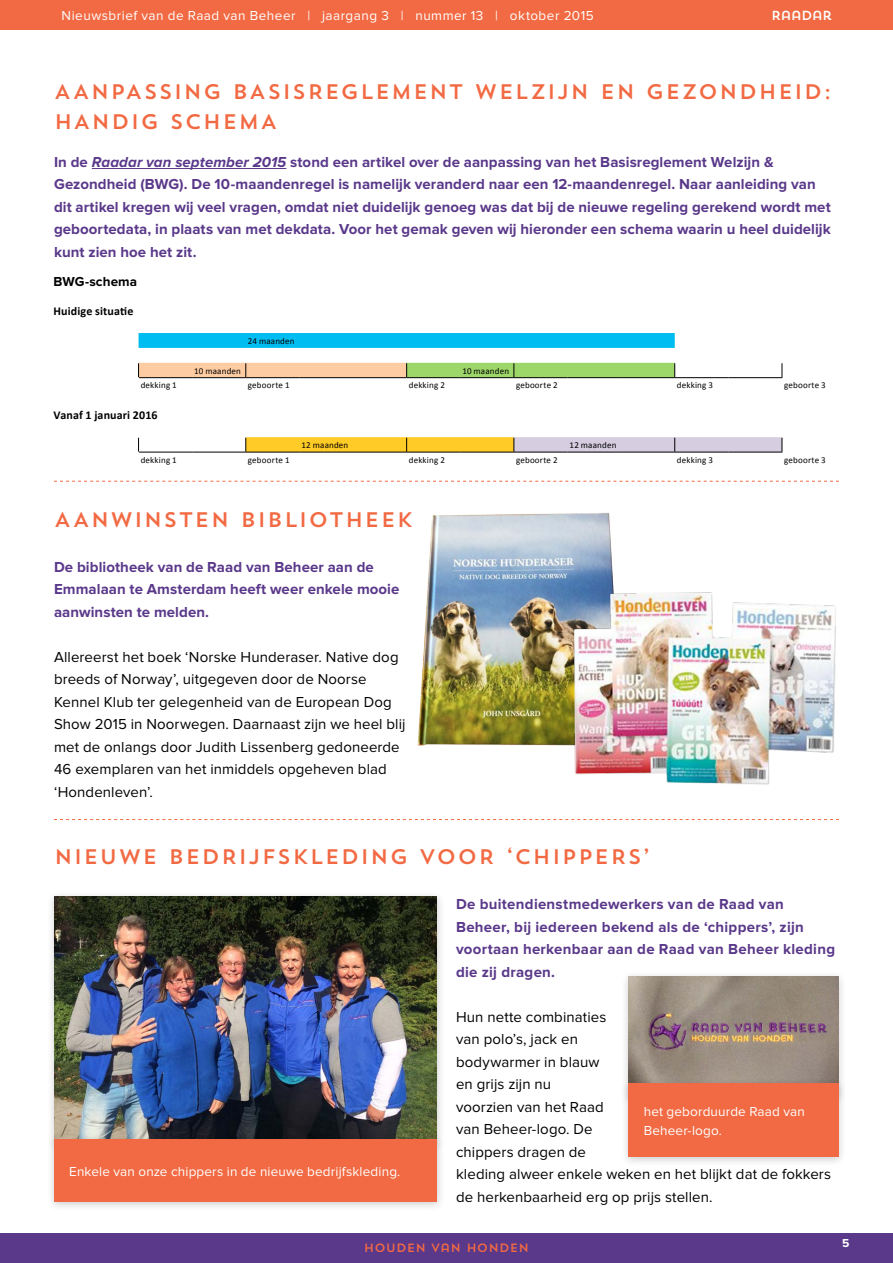
<style>
.page{position:relative;width:893px;height:1263px;background:#fff}
.page>*{position:absolute;margin:0;border:0;box-sizing:border-box;transform-origin:0 0}
.t1{font:21px/30px "Trend Sans One";letter-spacing:.045em;color:#f26a43}
.t2{font:700 15px/22.5px "Proxima Nova";letter-spacing:.005em;color:#5a388a}
.t3{font:15px/22.5px "Proxima Nova";letter-spacing:.005em;color:#000}
.t4{font:13.5px/18.8px "Proxima Nova";letter-spacing:.015em;color:#fff}
.t5{font:13.5px "Proxima Nova";letter-spacing:.035em;color:#fff}
.t6{font:700 13.5px "Proxima Nova";letter-spacing:.01em;color:#000}
.t7{font:13.05px "Trend Sans One";letter-spacing:-.07em;color:#fff}
.t8{font:700 12px "Calibri";letter-spacing:.01em;color:#000}
.t9{font:12px "Trend Sans One";color:#f26a43}
.t10{font:700 12px "Proxima Nova";color:#fff}
.t11{font:9px "Calibri";letter-spacing:.02em;color:#000}
.s1{font-style:italic}
</style>
<div class="page">
<div style="left:0;top:1233px;width:893px;height:30px;background:#5a388a"></div>
<div style="left:0;top:0;width:893px;height:30px;background:#f26a43"></div>
<svg style="left:54px;top:481px;width:785px;height:1px"></svg>
<svg style="left:54px;top:819px;width:785px;height:1px"></svg>
<hr style="left:92px;top:168px;width:194px;height:1px;background:#5a388a">
<img style="left:417px;top:512px;width:197px;height:234px">
<img style="left:562px;top:585px;width:274px;height:200px">
<div style="left:620px;top:970px;width:227px;height:137px;background:#000;opacity:.2"></div>
<img style="left:629px;top:977px;width:210px;height:100px">
<div style="left:46px;top:890px;width:399px;height:264px;background:#000;opacity:.2"></div>
<img style="left:54px;top:896px;width:383px;height:237px">
<div style="left:46px;top:1133px;width:399px;height:79px;background:#000;opacity:.2"></div>
<div style="left:54px;top:1140px;width:383px;height:62px;background:#f26a43"></div>
<div style="left:620px;top:1077px;width:227px;height:90px;background:#000;opacity:.2"></div>
<div style="left:629px;top:1083px;width:210px;height:74px;background:#f26a43"></div>
<div style="left:139px;top:333px;width:536px;height:15px;background:#00bdf1"></div>
<svg style="left:138px;top:363px;width:537px;height:15px;background:#cbcf84"></svg>
<hr style="left:139px;top:377px;width:53px;height:1px;background:#000">
<hr style="left:192px;top:377px;width:54px;height:1px;background:#000">
<hr style="left:246px;top:377px;width:53px;height:1px;background:#000">
<hr style="left:299px;top:377px;width:54px;height:1px;background:#000">
<hr style="left:353px;top:377px;width:54px;height:1px;background:#000">
<hr style="left:407px;top:377px;width:53px;height:1px;background:#000">
<hr style="left:460px;top:377px;width:54px;height:1px;background:#000">
<hr style="left:514px;top:377px;width:53px;height:1px;background:#000">
<hr style="left:567px;top:377px;width:54px;height:1px;background:#000">
<hr style="left:621px;top:377px;width:54px;height:1px;background:#000">
<hr style="left:675px;top:377px;width:53px;height:1px;background:#000">
<hr style="left:728px;top:377px;width:54px;height:1px;background:#000">
<svg style="left:782px;top:363px;width:1px;height:14px"></svg>
<svg style="left:138px;top:438px;width:1px;height:14px"></svg>
<hr style="left:139px;top:452px;width:53px;height:1px;background:#000">
<hr style="left:192px;top:452px;width:54px;height:1px;background:#000">
<hr style="left:246px;top:452px;width:53px;height:1px;background:#000">
<hr style="left:299px;top:452px;width:54px;height:1px;background:#000">
<hr style="left:353px;top:452px;width:54px;height:1px;background:#000">
<hr style="left:407px;top:452px;width:53px;height:1px;background:#000">
<hr style="left:460px;top:452px;width:54px;height:1px;background:#000">
<hr style="left:514px;top:452px;width:53px;height:1px;background:#000">
<hr style="left:567px;top:452px;width:54px;height:1px;background:#000">
<hr style="left:621px;top:452px;width:54px;height:1px;background:#000">
<hr style="left:675px;top:452px;width:53px;height:1px;background:#000">
<hr style="left:728px;top:452px;width:54px;height:1px;background:#000">
<svg style="left:245px;top:437px;width:538px;height:15px;background:#e2c580"></svg>
<p class="t5" style="left:62px;top:9px;width:534px">Nieuwsbrief van de Raad van Beheer | jaargang 3 | nummer 13 | oktober 2015</p>
<p class="t7" style="left:771px;top:7px;width:63px">RAADAR</p>
<h1 class="t1" style="left:54px;top:76px;width:779px">AANPASSING BASISREGLEMENT WELZIJN EN GEZONDHEID:<br>HANDIG SCHEMA</h1>
<p class="t2" style="left:54px;top:151px;width:778px">In de <span class="s1">Raadar van september 2015</span> stond een artikel over de aanpassing van het Basisreglement Welzijn &amp; Gezondheid (BWG). De 10-maandenregel is namelijk veranderd naar een 12-maandenregel. Naar aanleiding van dit artikel kregen wij veel vragen, omdat niet duidelijk genoeg was dat bij de nieuwe regeling gerekend wordt met geboortedata, in plaats van met dekdata. Voor het gemak geven wij hieronder een schema waarin u heel duidelijk kunt zien hoe het zit.</p>
<p class="t6" style="left:53px;top:276px;width:85px">BWG-schema</p>
<p class="t8" style="left:53px;top:304px;width:82px">Huidige situatie</p>
<p class="t11" style="left:248px;top:335px;width:48px">24 maanden</p>
<p class="t11" style="left:194px;top:365px;width:48px">10 maanden</p>
<p class="t11" style="left:462px;top:365px;width:48px">10 maanden</p>
<p class="t11" style="left:141px;top:380px;width:38px">dekking 1</p>
<p class="t11" style="left:248px;top:380px;width:43px">geboorte 1</p>
<p class="t11" style="left:409px;top:380px;width:38px">dekking 2</p>
<p class="t11" style="left:516px;top:380px;width:43px">geboorte 2</p>
<p class="t11" style="left:677px;top:380px;width:38px">dekking 3</p>
<p class="t11" style="left:784px;top:380px;width:43px">geboorte 3</p>
<p class="t8" style="left:53px;top:408px;width:106px">Vanaf 1 januari 2016</p>
<p class="t11" style="left:302px;top:439px;width:48px">12 maanden</p>
<p class="t11" style="left:570px;top:439px;width:48px">12 maanden</p>
<p class="t11" style="left:141px;top:454px;width:38px">dekking 1</p>
<p class="t11" style="left:248px;top:454px;width:43px">geboorte 1</p>
<p class="t11" style="left:409px;top:454px;width:38px">dekking 2</p>
<p class="t11" style="left:516px;top:454px;width:43px">geboorte 2</p>
<p class="t11" style="left:677px;top:454px;width:38px">dekking 3</p>
<p class="t11" style="left:784px;top:454px;width:43px">geboorte 3</p>
<h1 class="t1" style="left:54px;top:504px;width:361px">AANWINSTEN BIBLIOTHEEK</h1>
<p class="t2" style="left:54px;top:556px;width:347px">De bibliotheek van de Raad van Beheer aan de<br>Emmalaan te Amsterdam heeft weer enkele mooie aanwinsten te melden.</p>
<p class="t3" style="left:54px;top:646px;width:353px">Allereerst het boek ‘Norske Hunderaser. Native dog breeds of Norway’, uitgegeven door de Noorse Kennel Klub ter gelegenheid van de European Dog Show 2015 in Noorwegen. Daarnaast zijn we heel blij met de onlangs door Judith Lissenberg gedoneerde 46 exemplaren van het inmiddels opgeheven blad ‘Hondenleven’.</p>
<h1 class="t1" style="left:54px;top:841px;width:598px">NIEUWE BEDRIJFSKLEDING VOOR ‘CHIPPERS’</h1>
<p class="t2" style="left:456px;top:893px;width:381px">De buitendienstmedewerkers van de Raad van Beheer, bij iedereen bekend als de ‘chippers’, zijn voortaan herkenbaar aan de Raad van Beheer kleding die zij dragen.</p>
<p class="t3" style="left:456px;top:1006px;width:377px">Hun nette combinaties<br>van polo’s, jack en<br>bodywarmer in blauw<br>en grijs zijn nu<br>voorzien van het Raad<br>van Beheer-logo. De<br>chippers dragen de<br>kleding alweer enkele weken en het blijkt dat de fokkers de herkenbaarheid erg op prijs stellen.</p>
<p class="t4" style="left:644px;top:1103px;width:163px">het geborduurde Raad van<br>Beheer-logo.</p>
<p class="t4" style="left:69px;top:1163px;width:333px">Enkele van onze chippers in de nieuwe bedrijfskleding.</p>
<p class="t9" style="left:364px;top:1240px;width:167px">HOUDEN VAN HONDEN</p>
<p class="t10" style="left:842px;top:1237px;width:9px">5</p>
</div>
